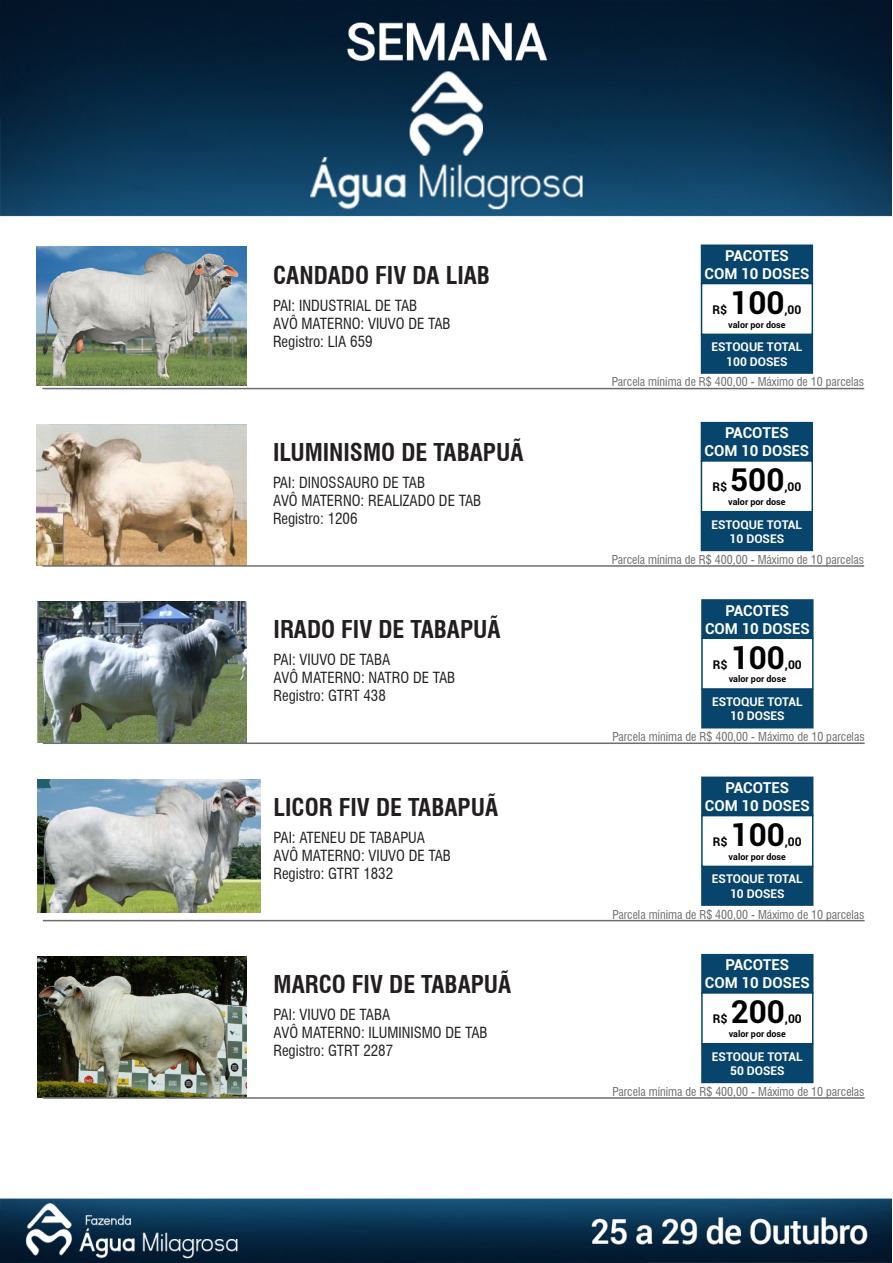
<style>
.page{position:relative;width:893px;height:1263px;background:#fff}
.page>*{position:absolute;margin:0;border:0;box-sizing:border-box;transform-origin:0 0}
.t1{font:700 31.5px "Roboto";color:#000}
.t2{font:700 condensed 24px "Swiss 721 BT";color:#231f20}
.t3{font:condensed 15px "Swiss 721 BT";color:#231f20}
.t4{font:700 15px "Roboto";color:#fff}
.t5{font:condensed 12px "Swiss 721 BT";color:#6c6d70}
.t6{font:700 12px "Roboto";color:#fff}
.t7{font:700 12px "Roboto";color:#000}
.t8{font:700 9px "Roboto";color:#000}
</style>
<div class="page">
<img style="left:0;top:0;width:892px;height:1263px">
<img style="left:37px;top:247px;width:209px;height:138px">
<hr style="left:42px;top:388px;width:822px;height:1px;background:#6c6d70">
<div style="left:701px;top:245px;width:111px;height:39px;background:#08456c"></div>
<div style="left:701px;top:244px;width:112px;height:40px;border:2px solid #0a446a"></div>
<div style="left:701px;top:284px;width:111px;height:50px;background:#fff"></div>
<div style="left:701px;top:283px;width:112px;height:52px;border:2px solid #054367"></div>
<div style="left:701px;top:335px;width:111px;height:38px;background:#08456c"></div>
<div style="left:701px;top:334px;width:112px;height:40px;border:2px solid #0a446a"></div>
<img style="left:37px;top:424px;width:209px;height:141px">
<hr style="left:42px;top:565px;width:822px;height:2px;background:#6c6d70">
<div style="left:701px;top:423px;width:111px;height:38px;background:#08456c"></div>
<div style="left:701px;top:422px;width:112px;height:40px;border:2px solid #0a446a"></div>
<div style="left:701px;top:461px;width:111px;height:51px;background:#fff"></div>
<div style="left:701px;top:460px;width:112px;height:52px;border:2px solid #054367"></div>
<div style="left:701px;top:512px;width:111px;height:38px;background:#08456c"></div>
<div style="left:701px;top:511px;width:112px;height:40px;border:2px solid #0a446a"></div>
<img style="left:37px;top:602px;width:210px;height:140px">
<hr style="left:43px;top:742px;width:822px;height:2px;background:#6c6d70">
<div style="left:702px;top:600px;width:111px;height:38px;background:#08456c"></div>
<div style="left:701px;top:599px;width:112px;height:40px;border:2px solid #0a446a"></div>
<div style="left:702px;top:638px;width:111px;height:51px;background:#fff"></div>
<div style="left:701px;top:637px;width:112px;height:53px;border:2px solid #054367"></div>
<div style="left:702px;top:689px;width:111px;height:39px;background:#08456c"></div>
<img style="left:37px;top:779px;width:224px;height:134px">
<hr style="left:43px;top:920px;width:822px;height:1px;background:#6c6d70">
<div style="left:702px;top:777px;width:111px;height:38px;background:#08456c"></div>
<div style="left:701px;top:776px;width:112px;height:40px;border:2px solid #0a446a"></div>
<div style="left:702px;top:815px;width:111px;height:51px;background:#fff"></div>
<div style="left:701px;top:815px;width:112px;height:52px;border:2px solid #054367"></div>
<div style="left:702px;top:867px;width:111px;height:38px;background:#08456c"></div>
<div style="left:701px;top:866px;width:112px;height:40px;border:2px solid #0a446a"></div>
<img style="left:37px;top:956px;width:210px;height:141px">
<hr style="left:43px;top:1097px;width:822px;height:2px;background:#6c6d70">
<div style="left:702px;top:955px;width:111px;height:38px;background:#08456c"></div>
<div style="left:701px;top:954px;width:112px;height:40px;border:2px solid #0a446a"></div>
<div style="left:702px;top:993px;width:111px;height:51px;background:#fff"></div>
<div style="left:701px;top:992px;width:112px;height:52px;border:2px solid #054367"></div>
<div style="left:702px;top:1044px;width:111px;height:38px;background:#08456c"></div>
<div style="left:701px;top:1043px;width:112px;height:40px;border:2px solid #0a446a"></div>
<p class="t2" style="left:273px;top:261px;width:218px">CANDADO FIV DA LIAB</p>
<p class="t3" style="left:273px;top:296px;width:146px">PAI: INDUSTRIAL DE TAB</p>
<p class="t3" style="left:273px;top:314px;width:179px">AVÔ MATERNO: VIUVO DE TAB</p>
<p class="t3" style="left:273px;top:332px;width:101px">Registro: LIA 659</p>
<p class="t2" style="left:273px;top:438px;width:252px">ILUMINISMO DE TABAPUÃ</p>
<p class="t3" style="left:273px;top:473px;width:154px">PAI: DINOSSAURO DE TAB</p>
<p class="t3" style="left:273px;top:491px;width:210px">AVÔ MATERNO: REALIZADO DE TAB</p>
<p class="t3" style="left:273px;top:509px;width:86px">Registro: 1206</p>
<p class="t2" style="left:274px;top:615px;width:229px">IRADO FIV DE TABAPUÃ</p>
<p class="t3" style="left:274px;top:651px;width:118px">PAI: VIUVO DE TABA</p>
<p class="t3" style="left:274px;top:669px;width:183px">AVÔ MATERNO: NATRO DE TAB</p>
<p class="t3" style="left:274px;top:687px;width:114px">Registro: GTRT 438</p>
<p class="t2" style="left:273px;top:793px;width:226px">LICOR FIV DE TABAPUÃ</p>
<p class="t3" style="left:273px;top:828px;width:153px">PAI: ATENEU DE TABAPUA</p>
<p class="t3" style="left:273px;top:846px;width:179px">AVÔ MATERNO: VIUVO DE TAB</p>
<p class="t3" style="left:273px;top:864px;width:121px">Registro: GTRT 1832</p>
<p class="t2" style="left:274px;top:970px;width:239px">MARCO FIV DE TABAPUÃ</p>
<p class="t3" style="left:274px;top:1005px;width:118px">PAI: VIUVO DE TABA</p>
<p class="t3" style="left:274px;top:1023px;width:216px">AVÔ MATERNO: ILUMINISMO DE TAB</p>
<p class="t3" style="left:274px;top:1041px;width:121px">Registro: GTRT 2287</p>
<p class="t4" style="left:725px;top:245px;width:65px">PACOTES</p>
<p class="t4" style="left:705px;top:263px;width:106px">COM 10 DOSES</p>
<p class="t7" style="left:712px;top:301px;width:16px">R$</p>
<p class="t1" style="left:730px;top:281px;width:56px">100</p>
<p class="t7" style="left:784px;top:301px;width:18px">,00</p>
<p class="t8" style="left:728px;top:318px;width:59px">valor por dose</p>
<p class="t6" style="left:711px;top:338px;width:92px">ESTOQUE TOTAL</p>
<p class="t6" style="left:726px;top:353px;width:63px">100 DOSES</p>
<p class="t5" style="left:612px;top:375px;width:254px">Parcela mínima de R$ 400,00 - Máximo de 10 parcelas</p>
<p class="t4" style="left:725px;top:422px;width:65px">PACOTES</p>
<p class="t4" style="left:704px;top:440px;width:106px">COM 10 DOSES</p>
<p class="t7" style="left:712px;top:479px;width:16px">R$</p>
<p class="t1" style="left:730px;top:458px;width:56px">500</p>
<p class="t7" style="left:784px;top:479px;width:18px">,00</p>
<p class="t8" style="left:728px;top:495px;width:59px">valor por dose</p>
<p class="t6" style="left:711px;top:516px;width:92px">ESTOQUE TOTAL</p>
<p class="t6" style="left:730px;top:530px;width:56px">10 DOSES</p>
<p class="t5" style="left:612px;top:552px;width:254px">Parcela mínima de R$ 400,00 - Máximo de 10 parcelas</p>
<p class="t4" style="left:726px;top:600px;width:65px">PACOTES</p>
<p class="t4" style="left:705px;top:618px;width:106px">COM 10 DOSES</p>
<p class="t7" style="left:713px;top:656px;width:16px">R$</p>
<p class="t1" style="left:731px;top:635px;width:56px">100</p>
<p class="t7" style="left:785px;top:656px;width:18px">,00</p>
<p class="t8" style="left:729px;top:673px;width:59px">valor por dose</p>
<p class="t6" style="left:712px;top:693px;width:92px">ESTOQUE TOTAL</p>
<p class="t6" style="left:730px;top:707px;width:56px">10 DOSES</p>
<p class="t5" style="left:612px;top:729px;width:254px">Parcela mínima de R$ 400,00 - Máximo de 10 parcelas</p>
<p class="t4" style="left:725px;top:777px;width:65px">PACOTES</p>
<p class="t4" style="left:705px;top:795px;width:106px">COM 10 DOSES</p>
<p class="t7" style="left:713px;top:833px;width:16px">R$</p>
<p class="t1" style="left:731px;top:813px;width:56px">100</p>
<p class="t7" style="left:785px;top:833px;width:18px">,00</p>
<p class="t8" style="left:729px;top:850px;width:59px">valor por dose</p>
<p class="t6" style="left:712px;top:870px;width:92px">ESTOQUE TOTAL</p>
<p class="t6" style="left:730px;top:885px;width:56px">10 DOSES</p>
<p class="t5" style="left:612px;top:907px;width:254px">Parcela mínima de R$ 400,00 - Máximo de 10 parcelas</p>
<p class="t4" style="left:725px;top:954px;width:65px">PACOTES</p>
<p class="t4" style="left:705px;top:972px;width:106px">COM 10 DOSES</p>
<p class="t7" style="left:713px;top:1011px;width:16px">R$</p>
<p class="t1" style="left:731px;top:990px;width:56px">200</p>
<p class="t7" style="left:785px;top:1011px;width:18px">,00</p>
<p class="t8" style="left:729px;top:1027px;width:59px">valor por dose</p>
<p class="t6" style="left:712px;top:1048px;width:92px">ESTOQUE TOTAL</p>
<p class="t6" style="left:730px;top:1062px;width:56px">50 DOSES</p>
<p class="t5" style="left:612px;top:1084px;width:254px">Parcela mínima de R$ 400,00 - Máximo de 10 parcelas</p>
</div>
